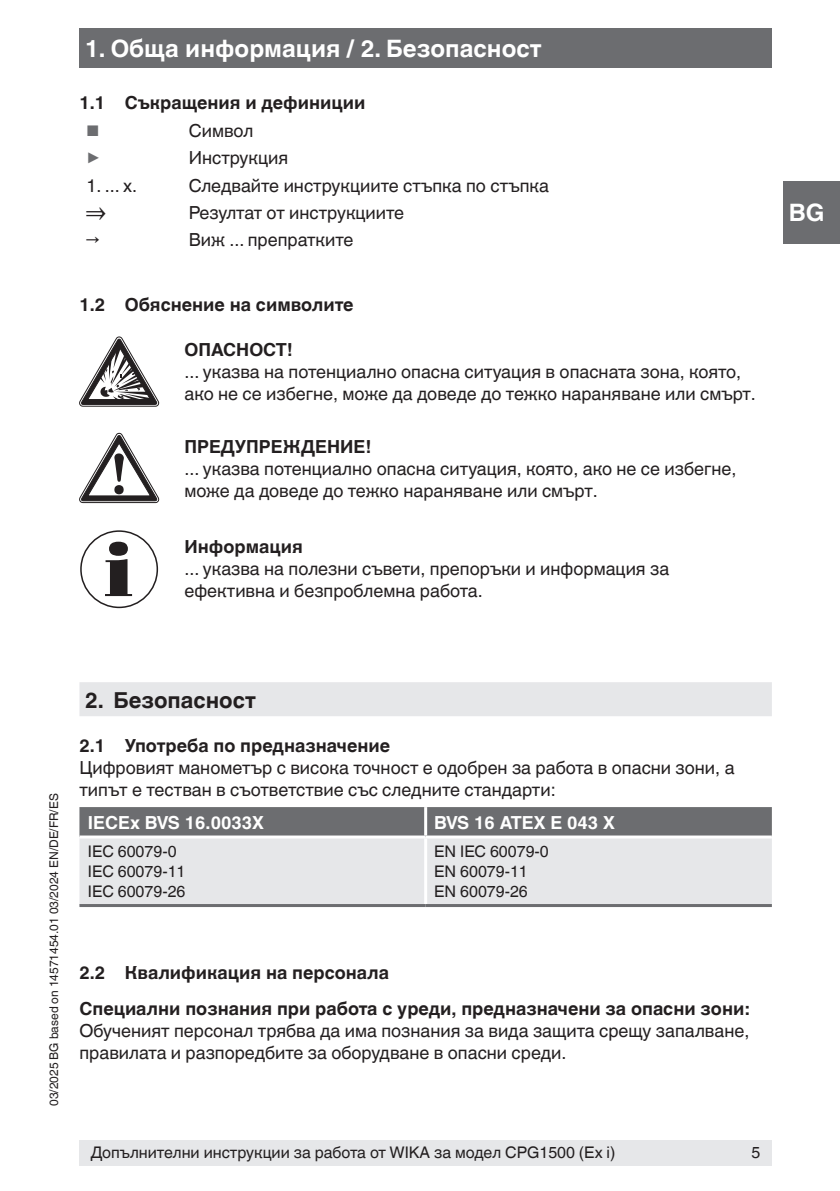
<style>
.page{position:relative;width:840px;height:1191px;background:#fff}
.page>*{position:absolute;margin:0;border:0;box-sizing:border-box;transform-origin:0 0}
.t1{font:27.2px "Helvetica World";color:#231f20}
.t2{font:700 24px "Helvetica World";color:#fff}
.t3{font:700 22px "Helvetica World";color:#231f20}
.t4{font:18px/22px "Helvetica World";color:#231f20}
.t5{font:700 18px/36px "Helvetica World";color:#231f20}
.t6{font:700 18px "Helvetica World";color:#fff}
.t7{font:17.8px "Helvetica World";color:#6c6d70}
.t8{font:16px/20px "Helvetica World";color:#231f20}
.t9{font:15.4px "Helvetica World";color:#6c6d70}
.t10{font:12px "Helvetica World";color:#231f20}
</style>
<div class="page">
<div style="left:79px;top:1140px;width:692px;height:25px;background:#e6e7e9"></div>
<div style="left:79px;top:28px;width:692px;height:40px;background:#6c6d70"></div>
<div style="left:782px;top:181px;width:57px;height:63px;background:#6c6d70"></div>
<svg style="left:79px;top:337px;width:80px;height:69px"></svg>
<svg style="left:79px;top:433px;width:80px;height:70px"></svg>
<svg style="left:105px;top:541px;width:27px;height:55px"></svg>
<div style="left:80px;top:530px;width:78px;height:78px;border:2px solid #231f20;border-radius:50%"></div>
<div style="left:79px;top:682px;width:692px;height:34px;background:#e6e7e9"></div>
<div style="left:79px;top:807px;width:692px;height:28px;background:#6c6d70"></div>
<div style="left:79px;top:838px;width:692px;height:66px;background:#e6e7e9"></div>
<hr style="left:424px;top:807px;width:3px;height:28px;background:#fff">
<hr style="left:424px;top:838px;width:3px;height:66px;background:#fff">
<hr style="left:79px;top:904px;width:346px;height:3px;background:#6c6d70">
<hr style="left:425px;top:904px;width:346px;height:3px;background:#6c6d70">
<h2 class="t2" style="left:85px;top:34px;width:458px">1. Обща информация / 2. Безопасност</h2>
<p class="t5" style="left:79px;top:85px;width:287px">1.1 Съкращения и дефиниции</p>
<p class="t9" style="left:86px;top:122px;width:14px">■</p>
<p class="t4" style="left:188px;top:120px;width:66px">Символ</p>
<p class="t7" style="left:86px;top:147px;width:16px">▶</p>
<p class="t4" style="left:188px;top:147px;width:101px">Инструкция</p>
<p class="t4" style="left:86px;top:174px;width:52px">1. ... x.</p>
<p class="t4" style="left:188px;top:174px;width:361px">Следвайте инструкциите стъпка по стъпка</p>
<h1 class="t1" style="left:86px;top:197px;width:22px">⇒</h1>
<p class="t4" style="left:188px;top:201px;width:217px">Резултат от инструкциите</p>
<p class="t4" style="left:86px;top:228px;width:15px">→</p>
<p class="t4" style="left:188px;top:228px;width:166px">Виж ... препратките</p>
<p class="t5" style="left:79px;top:287px;width:275px">1.2 Обяснение на символите</p>
<p class="t5" style="left:184px;top:332px;width:110px">ОПАСНОСТ!</p>
<p class="t4" style="left:184px;top:361px;width:572px">... указва на потенциално опасна ситуация в опасната зона, която, ако не се избегне, може да доведе до тежко нараняване или смърт.</p>
<p class="t5" style="left:184px;top:428px;width:188px">ПРЕДУПРЕЖДЕНИЕ!</p>
<p class="t4" style="left:184px;top:457px;width:553px">... указва потенциално опасна ситуация, която, ако не се избегне, може да доведе до тежко нараняване или смърт.</p>
<p class="t5" style="left:184px;top:529px;width:120px">Информация</p>
<p class="t4" style="left:184px;top:558px;width:486px">... указва на полезни съвети, препоръки и информация за ефективна и безпроблемна работа.</p>
<h2 class="t2" style="left:788px;top:199px;width:37px">BG</h2>
<p class="t10" style="left:47px;top:1106px;width:314px;rotate:-90deg">03/2025 BG based on 14571454.01 03/2024 EN/DE/FR/ES</p>
<p class="t3" style="left:85px;top:687px;width:172px">2. Безопасност</p>
<p class="t5" style="left:79px;top:727px;width:312px">2.1 Употреба по предназначение</p>
<p class="t4" style="left:79px;top:756px;width:656px">Цифровият манометър с висока точност е одобрен за работа в опасни зони, а типът е тестван в съответствие със следните стандарти:</p>
<p class="t6" style="left:88px;top:811px;width:177px">IECEx BVS 16.0033X</p>
<p class="t6" style="left:434px;top:811px;width:182px">BVS 16 ATEX E 043 X</p>
<p class="t8" style="left:88px;top:841px;width:99px">IEC 60079-0<br>IEC 60079-11<br>IEC 60079-26</p>
<p class="t8" style="left:434px;top:841px;width:116px">EN IEC 60079-0<br>EN 60079-11<br>EN 60079-26</p>
<p class="t5" style="left:79px;top:954px;width:671px">2.2 Квалификация на персонала<br>Специални познания при работа с уреди, предназначени за опасни зони:</p>
<p class="t4" style="left:79px;top:1019px;width:671px">Обученият персонал трябва да има познания за вида защита срещу запалване, правилата и разпоредбите за оборудване в опасни среди.</p>
<p class="t8" style="left:91px;top:1143px;width:526px">Допълнителни инструкции за работа от WIKA за модел CPG1500 (Ex i)</p>
<p class="t8" style="left:751px;top:1143px;width:10px">5</p>
</div>
